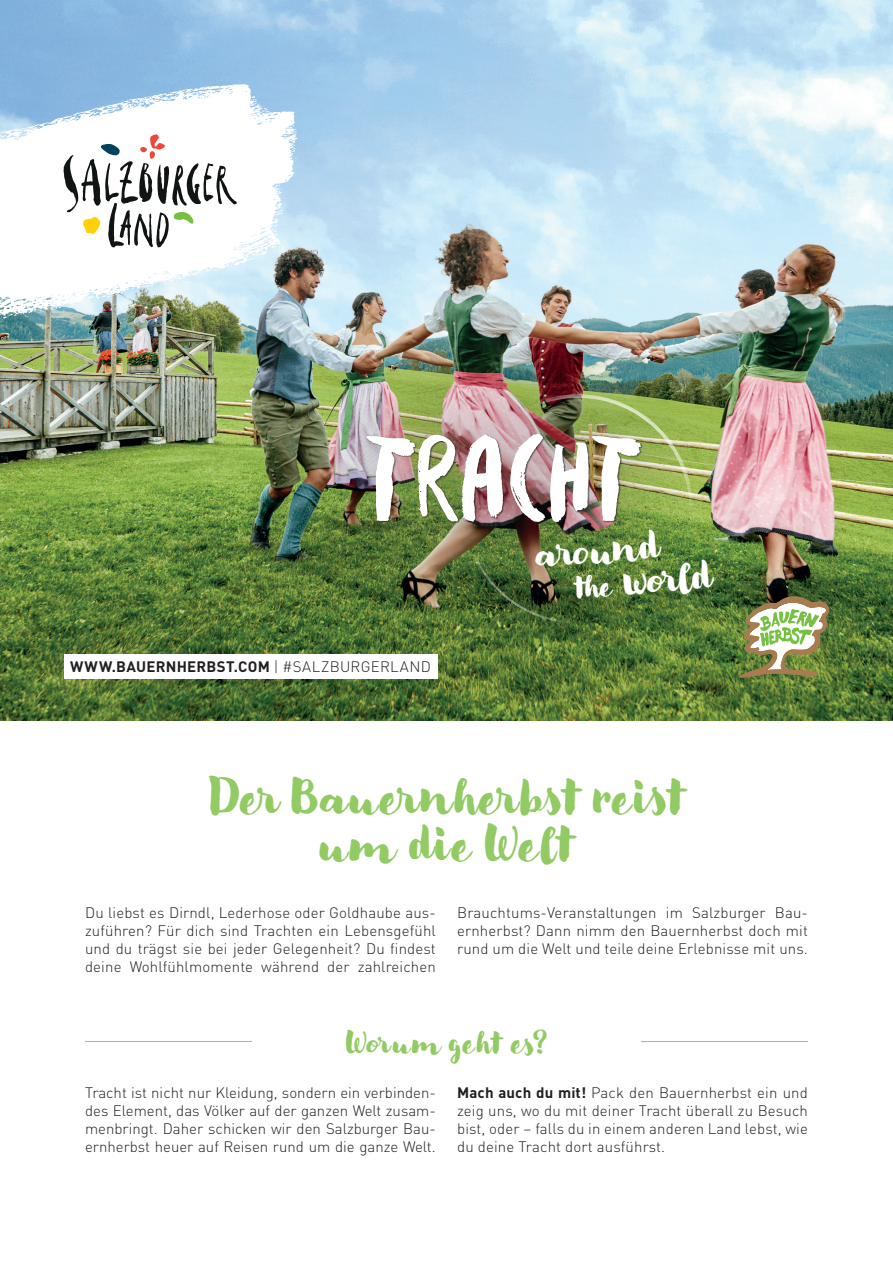
<style>
.page{position:relative;width:893px;height:1263px;background:#fff}
.page>*{position:absolute;margin:0;border:0;box-sizing:border-box;transform-origin:0 0}
.t1{font:129.15px "Besom";letter-spacing:-.02em;color:#fff}
.t2{font:43.5px/46.5px "Modern Love";letter-spacing:.03em;color:#92ca64;text-align:center}
.t3{font:35.85px/33.8px "Modern Love";color:#fff}
.t4{font:27px "Modern Love";letter-spacing:.04em;color:#92ca64}
.t5{font:300 15px/18px "DIN Pro";letter-spacing:.01em;color:#231f20;text-align:justify}
.t6{font:700 15px "DIN Pro";letter-spacing:.02em;color:#231f20}
.s1{font-size:27.3px}
.s2{font-weight:300}
.s3{font-weight:700}
</style>
<div class="page">
<img style="left:0;top:0;width:893px;height:720px">
<svg style="left:0;top:84px;width:298px;height:233px"></svg>
<svg style="left:291px;top:145px;width:4px;height:9px"></svg>
<svg style="left:288px;top:125px;width:9px;height:11px"></svg>
<svg style="left:21px;top:131px;width:6px;height:4px"></svg>
<svg style="left:276px;top:185px;width:5px;height:10px"></svg>
<svg style="left:274px;top:212px;width:9px;height:24px"></svg>
<svg style="left:252px;top:96px;width:18px;height:16px"></svg>
<svg style="left:250px;top:246px;width:26px;height:14px"></svg>
<svg style="left:228px;top:263px;width:5px;height:4px"></svg>
<svg style="left:159px;top:276px;width:23px;height:8px"></svg>
<svg style="left:188px;top:272px;width:15px;height:5px"></svg>
<svg style="left:142px;top:284px;width:11px;height:3px"></svg>
<svg style="left:101px;top:292px;width:22px;height:5px"></svg>
<svg style="left:1px;top:313px;width:12px;height:6px"></svg>
<svg style="left:50px;top:307px;width:11px;height:2px"></svg>
<svg style="left:67px;top:301px;width:15px;height:5px"></svg>
<svg style="left:88px;top:296px;width:7px;height:2px"></svg>
<svg style="left:63px;top:134px;width:174px;height:113px"></svg>
<div style="left:271px;top:332px;width:463px;height:291px;background:#231f20;opacity:.8"></div>
<img style="left:464px;top:393px;width:231px;height:232px">
<div style="left:64px;top:654px;width:373px;height:24px;background:#fff"></div>
<hr style="left:85px;top:1041px;width:723px;height:1px;background:#92ca64">
<div style="left:252px;top:1027px;width:389px;height:24px;background:#fff"></div>
<svg style="left:738px;top:596px;width:91px;height:82px"></svg>
<h1 class="t1" style="left:364px;top:386px;width:280px">TRACHT</h1>
<h3 class="t3" style="left:572px;top:534px;width:138px;text-indent:-38px;rotate:-4deg">ar ound<br><span class="s1">the</span> wor ld</h3>
<p class="t6" style="left:70px;top:655px;width:362px">WWW.BAUERNHERBST.COM <span class="s2">| #SALZBURGERLAND</span></p>
<h2 class="t2" style="left:209px;top:774px;width:478px">Der Bauernherbst reist um die Welt</h2>
<p class="t5" style="left:85px;top:903px;width:352px">Du liebst es Dirndl, Lederhose oder Goldhaube aus&shy;zuführen? Für dich sind Trachten ein Lebensgefühl und du trägst sie bei jeder Gelegenheit? Du findest deine Wohlfühlmomente während der zahlreichen</p>
<p class="t5" style="left:457px;top:903px;width:352px">Brauchtums-Veranstaltungen im Salzburger Bau&shy;ernherbst? Dann nimm den Bauernherbst doch mit rund um die Welt und teile deine Erlebnisse mit uns.</p>
<h3 class="t4" style="left:345px;top:1026px;width:204px">Worum geht es?</h3>
<p class="t5" style="left:85px;top:1083px;width:352px">Tracht ist nicht nur Kleidung, sondern ein verbinden&shy;des Element, das Völker auf der ganzen Welt zusam&shy;menbringt. Daher schicken wir den Salzburger Bau&shy;ernherbst heuer auf Reisen rund um die ganze Welt.</p>
<p class="t5" style="left:457px;top:1083px;width:352px"><span class="s3">Mach auch du mit!</span> Pack den Bauernherbst ein und zeig uns, wo du mit deiner Tracht überall zu Besuch bist, oder – falls du in einem anderen Land lebst, wie du deine Tracht dort ausführst.</p>
</div>
